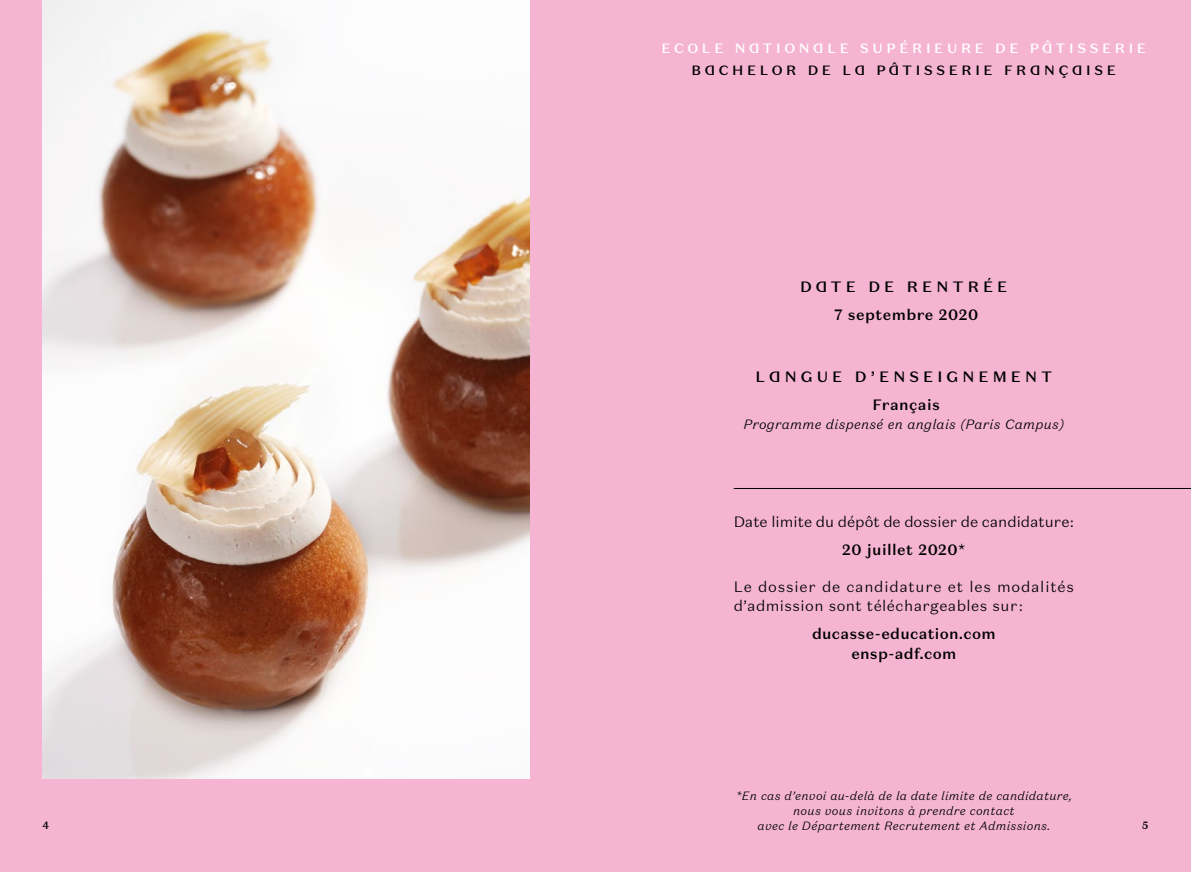
<style>
.page{position:relative;width:1191px;height:872px;background:#fff}
.page>*{position:absolute;margin:0;border:0;box-sizing:border-box;transform-origin:0 0}
.t1{font:500 15px/28px "Domaine Sans Text Ducasse";letter-spacing:.03em;color:#000;text-align:center}
.t2{font:300 15px/19.5px "Domaine Sans Text Ducasse";letter-spacing:.05em;color:#000}
.t3{font:300 15px "Domaine Sans Text Ducasse";color:#000}
.t4{font:500 15px/28px "Domaine Sans Text Ducasse";letter-spacing:.27em;color:#000;text-align:center}
.t5{font:italic 300 13.5px "Domaine Sans Text";letter-spacing:.02em;color:#000}
.t6{font:500 13.5px "Domaine Sans Text Ducasse";letter-spacing:.27em;color:#fff}
.t7{font:500 13.5px "Domaine Sans Text Ducasse";letter-spacing:.27em;color:#000}
.t8{font:italic 300 12px/15px "Domaine Sans Text";letter-spacing:.02em;color:#000;text-align:center}
.t9{font:500 10.5px "Domaine Sans Text Ducasse";color:#000}
</style>
<div class="page">
<div style="left:0;top:0;width:595px;height:872px;background:#f5b5d2"></div>
<div style="left:595px;top:0;width:596px;height:872px;background:#f5b5d2"></div>
<hr style="left:733px;top:488px;width:458px;height:1px;background:#000">
<img style="left:43px;top:0;width:486px;height:778px">
<p class="t6" style="left:661px;top:39px;width:486px">ECOLE NATIONALE SUPÉRIEURE DE PÂTISSERIE</p>
<p class="t7" style="left:691px;top:62px;width:426px">BACHELOR DE LA PÂTISSERIE FRANÇAISE</p>
<p class="t1" style="left:800px;top:273px;width:209px">DATE DE RENTRÉE<br>7 septembre 2020</p>
<p class="t4" style="left:755px;top:362px;width:298px">LANGUE D’ENSEIGNEMENT<br>Français</p>
<p class="t5" style="left:743px;top:416px;width:322px">Programme dispensé en anglais (Paris Campus)</p>
<p class="t3" style="left:733px;top:512px;width:342px">Date limite du dépôt de dossier de candidature :</p>
<p class="t1" style="left:842px;top:536px;width:125px">20 juillet 2020*</p>
<p class="t2" style="left:733px;top:576px;width:342px">Le dossier de candidature et les modalités d’admission sont téléchargeables sur :</p>
<p class="t1" style="left:812px;top:624px;width:185px;line-height:19.5px">ducasse-education.com ensp-adf.com</p>
<p class="t8" style="left:736px;top:788px;width:338px">*En cas d’envoi au-delà de la date limite de candidature, nous vous invitons à prendre contact<br>avec le Département Recrutement et Admissions.</p>
<p class="t9" style="left:43px;top:819px;width:8px">4</p>
<p class="t9" style="left:1142px;top:819px;width:8px">5</p>
</div>
